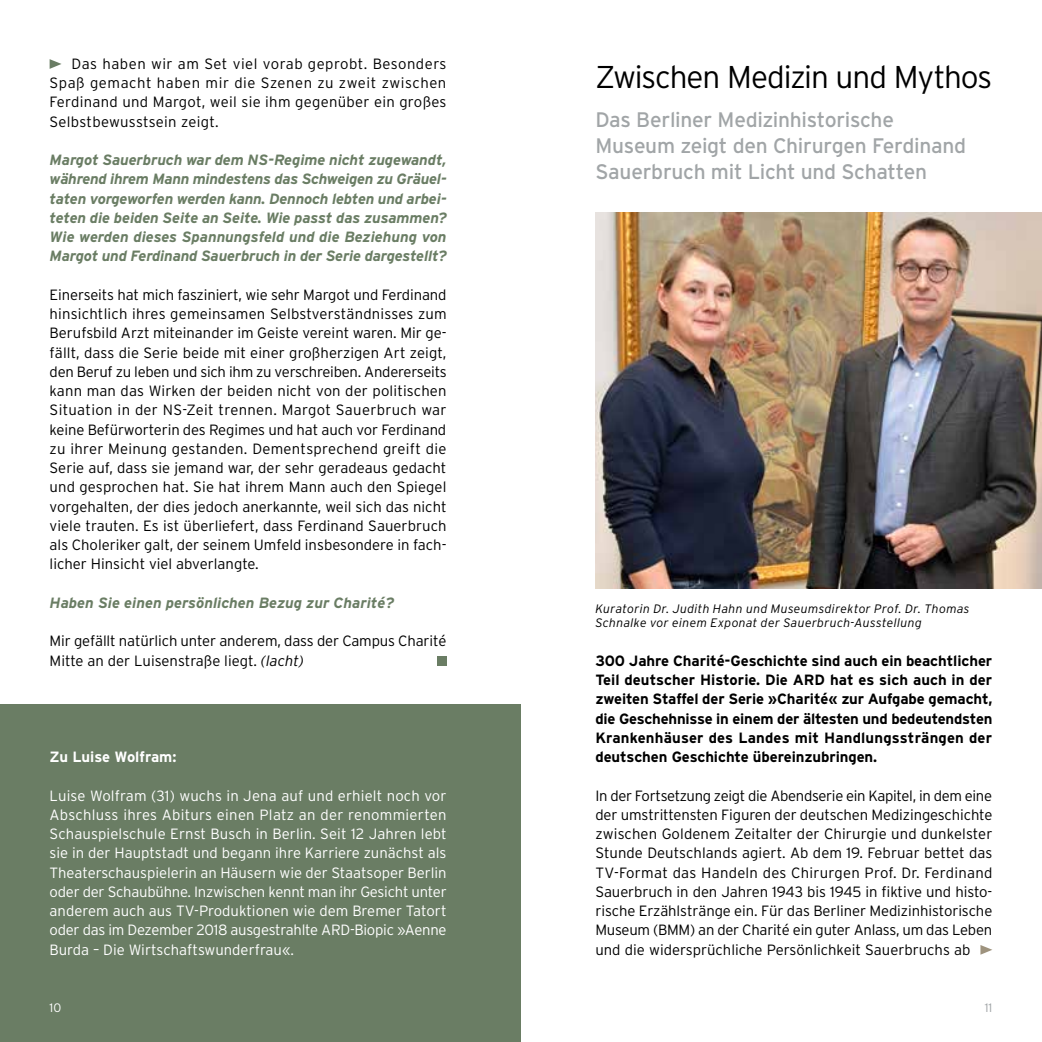
<style>
.page{position:relative;width:1042px;height:1042px;background:#fff}
.page>*{position:absolute;margin:0;border:0;box-sizing:border-box;transform-origin:0 0}
.t1{font:300 31.5px "Interstate";letter-spacing:-.035em;color:#000}
.t2{font:21px/26.2px "Interstate";letter-spacing:-.015em;color:#a1a5a7}
.t3{font:300 14.88px/19.2px "Interstate";color:#000;text-align:justify}
.t4{font:300 14.88px/19.2px "Interstate";letter-spacing:-.01em;color:#fff;text-align:justify}
.t5{font:italic 700 14.88px/19.2px "Interstate";letter-spacing:-.01em;color:#6a7d64;text-align:justify}
.t6{font:700 14.88px/19.2px "Interstate";letter-spacing:-.005em;color:#000;text-align:justify}
.t7{font:700 14.88px "Interstate";color:#fff}
.t8{font:italic 300 12.25px/14.7px "Interstate";letter-spacing:.025em;color:#000}
.t9{font:300 12.25px "Interstate";color:#fff}
.t10{font:300 12.25px "Interstate";color:#a1a5a7}
.s1{font-style:italic}
</style>
<div class="page">
<div style="left:0;top:704px;width:521px;height:338px;background:#6a7d64"></div>
<img style="left:595px;top:212px;width:447px;height:377px">
<svg style="left:50px;top:59px;width:12px;height:10px"></svg>
<svg style="left:980px;top:945px;width:12px;height:9px"></svg>
<div style="left:437px;top:656px;width:9px;height:10px;background:#6a7d64"></div>
<p class="t3" style="left:50px;top:54px;width:398px;text-indent:22px">Das haben wir am Set viel vorab geprobt. Besonders Spaß gemacht haben mir die Szenen zu zweit zwischen Ferdinand und Margot, weil sie ihm gegenüber ein großes Selbstbewusstsein zeigt.</p>
<p class="t5" style="left:50px;top:150px;width:399px">Margot Sauerbruch war dem NS-Regime nicht zugewandt, während ihrem Mann mindestens das Schweigen zu Gräuel&shy;taten vorgeworfen werden kann. Dennoch lebten und arbei&shy;teten die beiden Seite an Seite. Wie passt das zusammen?<br>Wie werden dieses Spannungsfeld und die Beziehung von Margot und Ferdinand Sauerbruch in der Serie dargestellt?</p>
<p class="t3" style="left:50px;top:285px;width:399px">Einerseits hat mich fasziniert, wie sehr Margot und Ferdinand hinsichtlich ihres gemeinsamen Selbstverständnisses zum Berufsbild Arzt miteinander im Geiste vereint waren. Mir ge&shy;fällt, dass die Serie beide mit einer großherzigen Art zeigt, den Beruf zu leben und sich ihm zu verschreiben. Andererseits kann man das Wirken der beiden nicht von der politischen Situation in der NS-Zeit trennen. Margot Sauerbruch war keine Befürworterin des Regimes und hat auch vor Ferdinand zu ihrer Meinung gestanden. Dementsprechend greift die Serie auf, dass sie jemand war, der sehr geradeaus gedacht und gesprochen hat. Sie hat ihrem Mann auch den Spiegel vorgehalten, der dies jedoch anerkannte, weil sich das nicht viele trauten. Es ist überliefert, dass Ferdinand Sauerbruch als Choleriker galt, der seinem Umfeld insbesondere in fach&shy;licher Hinsicht viel abverlangte.</p>
<p class="t5" style="left:50px;top:593px;width:346px">Haben Sie einen persönlichen Bezug zur Charité?</p>
<p class="t3" style="left:50px;top:631px;width:398px">Mir gefällt natürlich unter anderem, dass der Campus Charité<br>Mitte an der Luisenstraße liegt. <span class="s1">(lacht)</span></p>
<p class="t7" style="left:50px;top:748px;width:128px">Zu Luise Wolfram:</p>
<p class="t4" style="left:50px;top:785px;width:399px">Luise Wolfram (31) wuchs in Jena auf und erhielt noch vor Abschluss ihres Abiturs einen Platz an der renommierten Schauspielschule Ernst Busch in Berlin. Seit 12 Jahren lebt sie in der Hauptstadt und begann ihre Karriere zunächst als Theaterschauspielerin an Häusern wie der Staatsoper Berlin oder der Schaubühne. Inzwischen kennt man ihr Gesicht unter anderem auch aus TV-Produktionen wie dem Bremer Tatort oder das im Dezember 2018 ausgestrahlte ARD-Biopic »Aenne Burda – Die Wirtschaftswunderfrau«.</p>
<h1 class="t1" style="left:595px;top:58px;width:398px">Zwischen Medizin und Mythos</h1>
<h2 class="t2" style="left:595px;top:106px;width:372px">Das Berliner Medizinhistorische<br>Museum zeigt den Chirurgen Ferdinand<br>Sauerbruch mit Licht und Schatten</h2>
<p class="t8" style="left:595px;top:601px;width:376px">Kuratorin Dr. Judith Hahn und Museumsdirektor Prof. Dr. Thomas<br>Schnalke vor einem Exponat der Sauerbruch-Ausstellung</p>
<p class="t6" style="left:595px;top:651px;width:398px">300 Jahre Charité-Geschichte sind auch ein beachtlicher Teil deutscher Historie. Die ARD hat es sich auch in der zweiten Staffel der Serie »Charité« zur Aufgabe gemacht, die Geschehnisse in einem der ältesten und bedeutendsten Krankenhäuser des Landes mit Handlungssträngen der deutschen Geschichte übereinzubringen.</p>
<p class="t3" style="left:595px;top:785px;width:398px">In der Fortsetzung zeigt die Abendserie ein Kapitel, in dem eine der umstrittensten Figuren der deutschen Medizingeschichte zwischen Goldenem Zeitalter der Chirurgie und dunkelster Stunde Deutschlands agiert. Ab dem 19. Februar bettet das TV-Format das Handeln des Chirurgen Prof. Dr. Ferdinand Sauerbruch in den Jahren 1943 bis 1945 in fiktive und histo&shy;rische Erzählstränge ein. Für das Berliner Medizinhistorische Museum (BMM) an der Charité ein guter Anlass, um das Leben und die widersprüchliche Persönlichkeit Sauerbruchs ab</p>
<p class="t9" style="left:50px;top:1000px;width:13px">10</p>
<p class="t10" style="left:984px;top:1000px;width:9px">11</p>
</div>
